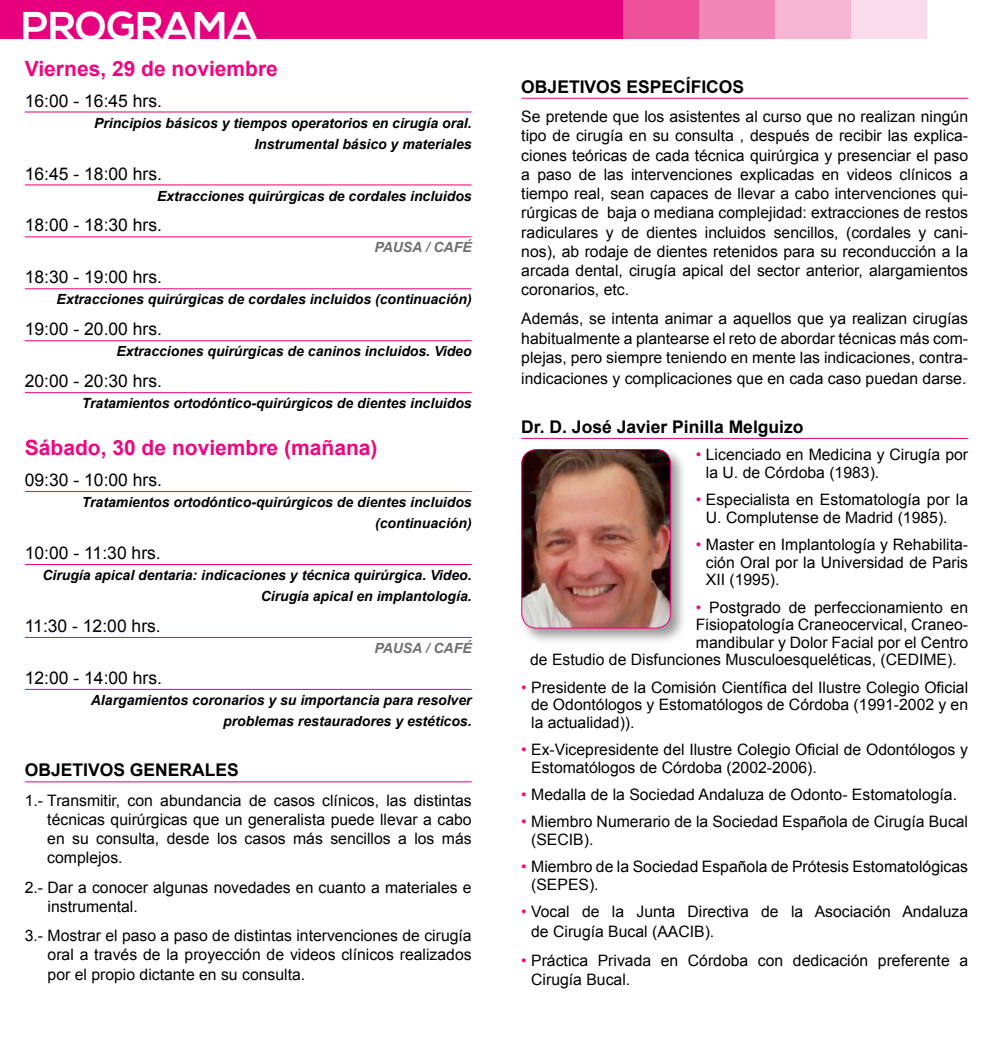
<style>
.page{position:relative;width:993px;height:1042px;background:#fff}
.page>*{position:absolute;margin:0;border:0;box-sizing:border-box;transform-origin:0 0}
.t1{font:700 40.07px "Nexa";color:#fff}
.t2{font:700 21px "Arial";color:#f00580}
.t3{font:17.5px "Arial";color:#000}
.t4{font:700 17.5px "Arial";color:#000}
.t5{font:15.75px/19.2px "Arial";color:#000}
.t6{font:italic 700 14px/21px "Arial";color:#000;text-align:right}
.t7{font:italic 700 14px "Arial";color:#706f6f}
.s1{color:#f00580}
</style>
<div class="page">
<div style="left:0;top:0;width:623px;height:38px;background:#e6007d"></div>
<div style="left:623px;top:0;width:76px;height:38px;background:#ec5099"></div>
<div style="left:699px;top:0;width:76px;height:38px;background:#f187b7"></div>
<div style="left:775px;top:0;width:75px;height:38px;background:#f6b5d3"></div>
<div style="left:850px;top:0;width:76px;height:38px;background:#fbdceb"></div>
<hr style="left:25px;top:112px;width:446px;height:1px;background:#e6007d">
<hr style="left:25px;top:184px;width:446px;height:1px;background:#e6007d">
<hr style="left:25px;top:236px;width:446px;height:1px;background:#e6007d">
<hr style="left:25px;top:288px;width:446px;height:1px;background:#e6007d">
<hr style="left:25px;top:340px;width:446px;height:1px;background:#e6007d">
<hr style="left:25px;top:392px;width:446px;height:1px;background:#e6007d">
<hr style="left:25px;top:491px;width:446px;height:1px;background:#e6007d">
<hr style="left:25px;top:564px;width:446px;height:1px;background:#e6007d">
<hr style="left:25px;top:637px;width:446px;height:1px;background:#e6007d">
<hr style="left:25px;top:689px;width:446px;height:1px;background:#e6007d">
<hr style="left:25px;top:781px;width:446px;height:1px;background:#e6007d">
<hr style="left:521px;top:98px;width:446px;height:1px;background:#e6007d">
<hr style="left:521px;top:438px;width:446px;height:1px;background:#e6007d">
<div style="left:519px;top:447px;width:168px;height:197px;background:#000;opacity:.4"></div>
<img style="left:521px;top:449px;width:149px;height:179px">
<div style="left:521px;top:449px;width:150px;height:179px;border:1px solid #e6007d;border-radius:15px"></div>
<p class="t1" style="left:21px;top:3px;width:238px">PROGRAMA</p>
<p class="t2" style="left:25px;top:54px;width:254px">Viernes, 29 de noviembre</p>
<p class="t3" style="left:25px;top:91px;width:139px">16:00 - 16:45 hrs.</p>
<p class="t6" style="left:94px;top:112px;width:379px">Principios básicos y tiempos operatorios en cirugía oral.<br>Instrumental básico y materiales</p>
<p class="t3" style="left:25px;top:164px;width:139px">16:45 - 18:00 hrs.</p>
<p class="t6" style="left:157px;top:185px;width:316px">Extracciones quirúrgicas de cordales incluidos</p>
<p class="t3" style="left:25px;top:215px;width:139px">18:00 - 18:30 hrs.</p>
<p class="t7" style="left:374px;top:240px;width:99px">PAUSA / CAFÉ</p>
<p class="t3" style="left:25px;top:267px;width:139px">18:30 - 19:00 hrs.</p>
<p class="t6" style="left:57px;top:289px;width:416px">Extracciones quirúrgicas de cordales incluidos (continuación)</p>
<p class="t3" style="left:25px;top:319px;width:139px">19:00 - 20.00 hrs.</p>
<p class="t6" style="left:116px;top:341px;width:357px">Extracciones quirúrgicas de caninos incluidos. Video</p>
<p class="t3" style="left:25px;top:371px;width:139px">20:00 - 20:30 hrs.</p>
<p class="t6" style="left:82px;top:393px;width:391px">Tratamientos ortodóntico-quirúrgicos de dientes incluidos</p>
<p class="t2" style="left:25px;top:434px;width:354px">Sábado, 30 de noviembre (mañana)</p>
<p class="t3" style="left:25px;top:470px;width:139px">09:30 - 10:00 hrs.</p>
<p class="t6" style="left:82px;top:492px;width:391px">Tratamientos ortodóntico-quirúrgicos de dientes incluidos (continuación)</p>
<p class="t3" style="left:25px;top:543px;width:137px">10:00 - 11:30 hrs.</p>
<p class="t6" style="left:42px;top:565px;width:430px">Cirugía apical dentaria: indicaciones y técnica quirúrgica. Video.<br>Cirugía apical en implantología.</p>
<p class="t3" style="left:25px;top:616px;width:137px">11:30 - 12:00 hrs.</p>
<p class="t7" style="left:374px;top:640px;width:99px">PAUSA / CAFÉ</p>
<p class="t3" style="left:25px;top:668px;width:139px">12:00 - 14:00 hrs.</p>
<p class="t6" style="left:91px;top:689px;width:382px">Alargamientos coronarios y su importancia para resolver problemas restauradores y estéticos.</p>
<p class="t4" style="left:25px;top:759px;width:215px">OBJETIVOS GENERALES</p>
<p class="t5" style="left:47px;top:790px;width:426px;text-align:justify;text-indent:-22px">1.- Transmitir, con abundancia de casos clínicos, las distintas técnicas quirúrgicas que un generalista puede llevar a cabo en su consulta, desde los casos más sencillos a los más complejos.</p>
<p class="t5" style="left:48px;top:877px;width:425px;text-indent:-23px">2.- Dar a conocer algunas novedades en cuanto a materiales e instrumental.</p>
<p class="t5" style="left:48px;top:926px;width:425px;text-align:justify;text-indent:-23px">3.- Mostrar el paso a paso de distintas intervenciones de cirugía oral a través de la proyección de videos clínicos realizados por el propio dictante en su consulta.</p>
<p class="t4" style="left:521px;top:75px;width:224px">OBJETIVOS ESPECÍFICOS</p>
<p class="t5" style="left:521px;top:107px;width:448px;text-align:justify">Se pretende que los asistentes al curso que no realizan ningún tipo de cirugía en su consulta , después de recibir las explica&shy;ciones teóricas de cada técnica quirúrgica y presenciar el paso a paso de las intervenciones explicadas en videos clínicos a tiempo real, sean capaces de llevar a cabo intervenciones qui&shy;rúrgicas de baja o mediana complejidad: extracciones de restos radiculares y de dientes incluidos sencillos, (cordales y cani&shy;nos), ab rodaje de dientes retenidos para su reconducción a la arcada dental, cirugía apical del sector anterior, alargamientos coronarios, etc.</p>
<p class="t5" style="left:521px;top:309px;width:448px;text-align:justify">Además, se intenta animar a aquellos que ya realizan cirugías habitualmente a plantearse el reto de abordar técnicas más com&shy;plejas, pero siempre teniendo en mente las indicaciones, contra-</p>
<p class="t5" style="left:521px;top:369px;width:446px">indicaciones y complicaciones que en cada caso puedan darse.</p>
<p class="t4" style="left:521px;top:415px;width:284px">Dr. D. José Javier Pinilla Melguizo</p>
<p class="t5" style="left:705px;top:446px;width:264px;line-height:17.5px;text-indent:-10px"><span class="s1">•</span> Licenciado en Medicina y Cirugía por la U. de Córdoba (1983).</p>
<p class="t5" style="left:705px;top:491px;width:264px;line-height:17.5px;text-indent:-10px"><span class="s1">•</span> Especialista en Estomatología por la<br>U. Complutense de Madrid (1985).</p>
<p class="t5" style="left:705px;top:536px;width:264px;line-height:17.5px;text-align:justify;text-indent:-10px"><span class="s1">•</span> Master en Implantología y Rehabilita&shy;ción Oral por la Universidad de Paris XII (1995).</p>
<p class="t5" style="left:695px;top:597px;width:273px"><span class="s1">•</span> Postgrado de perfeccionamiento en</p>
<p class="t5" style="left:695px;top:615px;width:273px">Fisiopatología Craneocervical, Craneo-</p>
<p class="t5" style="left:695px;top:632px;width:273px">mandibular y Dolor Facial por el Centro</p>
<p class="t5" style="left:530px;top:650px;width:428px">de Estudio de Disfunciones Musculoesqueléticas, (CEDIME).</p>
<p class="t5" style="left:531px;top:678px;width:438px;line-height:17.5px;text-align:justify;text-indent:-10px"><span class="s1">•</span> Presidente de la Comisión Científica del Ilustre Colegio Oficial de Odontólogos y Estomatólogos de Córdoba (1991-2002 y en la actualidad)).</p>
<p class="t5" style="left:531px;top:741px;width:438px;line-height:17.5px;text-indent:-10px"><span class="s1">•</span> Ex-Vicepresidente del Ilustre Colegio Oficial de Odontólogos y<br>Estomatólogos de Córdoba (2002-2006).</p>
<p class="t5" style="left:521px;top:785px;width:437px"><span class="s1">•</span> Medalla de la Sociedad Andaluza de Odonto- Estomatología.</p>
<p class="t5" style="left:531px;top:813px;width:438px;line-height:17.5px;text-indent:-10px"><span class="s1">•</span> Miembro Numerario de la Sociedad Española de Cirugía Bucal (SECIB).</p>
<p class="t5" style="left:531px;top:858px;width:438px;line-height:17.5px;text-indent:-10px"><span class="s1">•</span> Miembro de la Sociedad Española de Prótesis Estomatológicas (SEPES).</p>
<p class="t5" style="left:531px;top:902px;width:438px;text-indent:-10px"><span class="s1">•</span> Vocal de la Junta Directiva de la Asociación Andaluza de Cirugía Bucal (AACIB).</p>
<p class="t5" style="left:531px;top:950px;width:438px;text-indent:-10px"><span class="s1">•</span> Práctica Privada en Córdoba con dedicación preferente a<br>Cirugía Bucal.</p>
</div>
